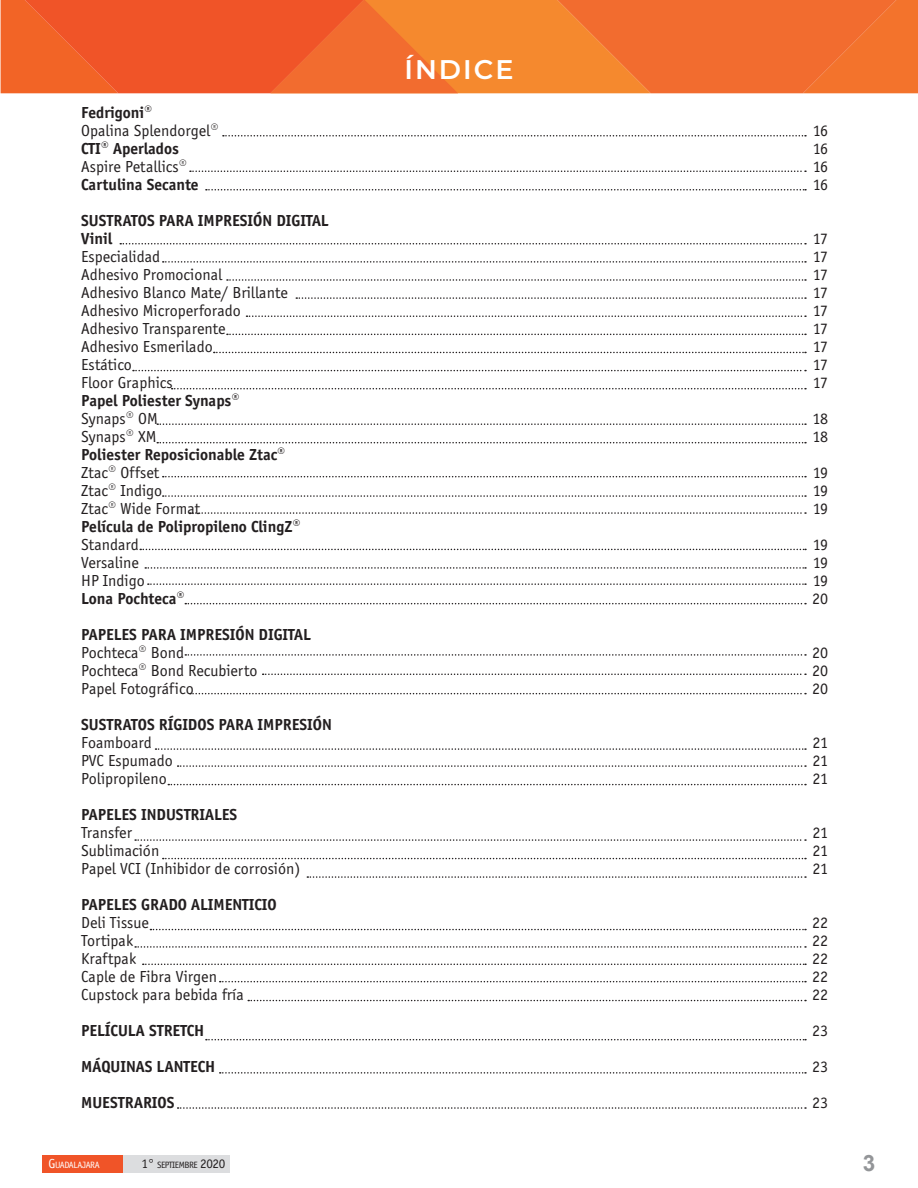
<style>
.page{position:relative;width:918px;height:1188px;background:#fff}
.page>*{position:absolute;margin:0;border:0;box-sizing:border-box;transform-origin:0 0}
.Texto_negritas{font:600 27px "Montserrat";letter-spacing:.075em;color:#fff}
.t1{font:700 22.5px "Arial";color:#939598}
.t2{font:16.5px "Officina Sans EF";color:#231f20}
.t3{font:700 16.5px "Officina Sans EF";color:#231f20}
.t4{font:9.45px "Officina Sans EF";letter-spacing:-.045em;color:#231f20}
.t5{font:9.45px "Officina Sans EF";letter-spacing:-.045em;color:#fff}
.s1{font-size:13.5px}
</style>
<div class="page">
<div style="left:43px;top:1155px;width:85px;height:17px;background:#f05428"></div>
<div style="left:124px;top:1155px;width:106px;height:17px;background:#dcdddf"></div>
<svg style="left:1px;top:0;width:917px;height:93px;background:#f26b2c"></svg>
<svg style="left:223px;top:135px;width:583px;height:2px"></svg>
<svg style="left:120px;top:243px;width:686px;height:1px"></svg>
<svg style="left:157px;top:442px;width:649px;height:1px"></svg>
<svg style="left:185px;top:654px;width:621px;height:2px"></svg>
<svg style="left:135px;top:839px;width:671px;height:2px"></svg>
<svg style="left:247px;top:315px;width:559px;height:2px"></svg>
<svg style="left:190px;top:512px;width:616px;height:2px"></svg>
<svg style="left:133px;top:370px;width:673px;height:1px"></svg>
<svg style="left:148px;top:583px;width:658px;height:2px"></svg>
<svg style="left:178px;top:765px;width:628px;height:2px"></svg>
<svg style="left:143px;top:964px;width:663px;height:1px"></svg>
<svg style="left:163px;top:261px;width:643px;height:2px"></svg>
<svg style="left:263px;top:674px;width:543px;height:1px"></svg>
<svg style="left:163px;top:858px;width:643px;height:1px"></svg>
<svg style="left:227px;top:334px;width:579px;height:1px"></svg>
<svg style="left:140px;top:549px;width:666px;height:1px"></svg>
<svg style="left:150px;top:929px;width:656px;height:1px"></svg>
<svg style="left:172px;top:388px;width:634px;height:1px"></svg>
<svg style="left:185px;top:603px;width:621px;height:1px"></svg>
<svg style="left:168px;top:784px;width:638px;height:1px"></svg>
<svg style="left:220px;top:981px;width:586px;height:1px"></svg>
<svg style="left:190px;top:171px;width:616px;height:1px"></svg>
<svg style="left:227px;top:279px;width:579px;height:2px"></svg>
<svg style="left:163px;top:476px;width:643px;height:1px"></svg>
<svg style="left:190px;top:693px;width:616px;height:1px"></svg>
<svg style="left:307px;top:876px;width:499px;height:2px"></svg>
<svg style="left:214px;top:352px;width:592px;height:1px"></svg>
<svg style="left:145px;top:567px;width:661px;height:2px"></svg>
<svg style="left:156px;top:748px;width:650px;height:2px"></svg>
<svg style="left:135px;top:946px;width:671px;height:2px"></svg>
<svg style="left:248px;top:1000px;width:558px;height:1px"></svg>
<svg style="left:206px;top:189px;width:600px;height:2px"></svg>
<svg style="left:296px;top:297px;width:510px;height:2px"></svg>
<svg style="left:163px;top:495px;width:643px;height:2px"></svg>
<svg style="left:206px;top:1039px;width:600px;height:1px"></svg>
<svg style="left:220px;top:1072px;width:586px;height:2px"></svg>
<svg style="left:178px;top:1107px;width:628px;height:2px"></svg>
<svg style="left:157px;top:423px;width:649px;height:2px"></svg>
<p class="t3" style="left:81px;top:103px;width:73px">Fedrigoni®</p>
<p class="t2" style="left:81px;top:121px;width:139px">Opalina Splendorgel®</p>
<p class="t3" style="left:81px;top:139px;width:99px">CTI® Aperlados</p>
<p class="t2" style="left:81px;top:157px;width:107px">Aspire Petallics®</p>
<p class="t3" style="left:81px;top:175px;width:119px">Cartulina Secante</p>
<p class="t3" style="left:81px;top:211px;width:249px">SUSTRATOS PARA IMPRESIÓN DIGITAL</p>
<p class="t3" style="left:81px;top:229px;width:33px">Vinil</p>
<p class="t2" style="left:81px;top:247px;width:81px">Especialidad</p>
<p class="t2" style="left:81px;top:265px;width:143px">Adhesivo Promocional</p>
<p class="t2" style="left:81px;top:283px;width:208px">Adhesivo Blanco Mate/ Brillante</p>
<p class="t2" style="left:81px;top:301px;width:161px">Adhesivo Microperforado</p>
<p class="t2" style="left:81px;top:319px;width:146px">Adhesivo Transparente</p>
<p class="t2" style="left:81px;top:337px;width:133px">Adhesivo Esmerilado</p>
<p class="t2" style="left:81px;top:355px;width:52px">Estático</p>
<p class="t2" style="left:81px;top:373px;width:93px">Floor Graphics</p>
<p class="t3" style="left:81px;top:391px;width:160px">Papel Poliester Synaps®</p>
<p class="t2" style="left:81px;top:409px;width:78px">Synaps® OM</p>
<p class="t2" style="left:81px;top:427px;width:77px">Synaps® XM</p>
<p class="t3" style="left:81px;top:445px;width:206px">Poliester Reposicionable Ztac®</p>
<p class="t2" style="left:81px;top:463px;width:79px">Ztac® Offset</p>
<p class="t2" style="left:81px;top:481px;width:83px">Ztac® Indigo</p>
<p class="t2" style="left:81px;top:499px;width:120px">Ztac® Wide Format</p>
<p class="t3" style="left:81px;top:517px;width:221px">Película de Polipropileno ClingZ®</p>
<p class="t2" style="left:81px;top:535px;width:59px">Standard</p>
<p class="t2" style="left:81px;top:553px;width:59px">Versaline</p>
<p class="t2" style="left:81px;top:571px;width:65px">HP Indigo</p>
<p class="t3" style="left:81px;top:589px;width:105px">Lona Pochteca®</p>
<p class="t3" style="left:81px;top:625px;width:231px">PAPELES PARA IMPRESIÓN DIGITAL</p>
<p class="t2" style="left:81px;top:643px;width:104px">Pochteca® Bond</p>
<p class="t2" style="left:81px;top:661px;width:178px">Pochteca® Bond Recubierto</p>
<p class="t2" style="left:81px;top:679px;width:114px">Papel Fotográfico</p>
<p class="t3" style="left:81px;top:715px;width:252px">SUSTRATOS RÍGIDOS PARA IMPRESIÓN</p>
<p class="t2" style="left:81px;top:733px;width:72px">Foamboard</p>
<p class="t2" style="left:81px;top:751px;width:93px">PVC Espumado</p>
<p class="t2" style="left:81px;top:769px;width:87px">Polipropileno</p>
<p class="t3" style="left:81px;top:805px;width:158px">PAPELES INDUSTRIALES</p>
<p class="t2" style="left:81px;top:823px;width:52px">Transfer</p>
<p class="t2" style="left:81px;top:841px;width:80px">Sublimación</p>
<p class="t2" style="left:81px;top:859px;width:221px">Papel VCI (Inhibidor de corrosión)</p>
<p class="t3" style="left:81px;top:895px;width:197px">PAPELES GRADO ALIMENTICIO</p>
<p class="t2" style="left:81px;top:913px;width:69px">Deli Tissue</p>
<p class="t2" style="left:81px;top:931px;width:53px">Tortipak</p>
<p class="t2" style="left:81px;top:949px;width:56px">Kraftpak</p>
<p class="t2" style="left:81px;top:967px;width:137px">Caple de Fibra Virgen</p>
<p class="t2" style="left:81px;top:985px;width:164px">Cupstock para bebida fría</p>
<p class="t3" style="left:81px;top:1021px;width:125px">PELÍCULA STRETCH</p>
<p class="t3" style="left:81px;top:1057px;width:136px">MÁQUINAS LANTECH</p>
<p class="t3" style="left:81px;top:1093px;width:95px">MUESTRARIOS</p>
<p class="Texto_negritas" style="left:404px;top:50px;width:111px">ÍNDICE</p>
<p class="t2" style="left:813px;top:121px;width:17px">16</p>
<p class="t2" style="left:813px;top:139px;width:17px">16</p>
<p class="t2" style="left:813px;top:157px;width:17px">16</p>
<p class="t2" style="left:813px;top:175px;width:17px">16</p>
<p class="t2" style="left:813px;top:229px;width:17px">17</p>
<p class="t2" style="left:813px;top:247px;width:17px">17</p>
<p class="t2" style="left:813px;top:265px;width:17px">17</p>
<p class="t2" style="left:813px;top:283px;width:17px">17</p>
<p class="t2" style="left:813px;top:301px;width:17px">17</p>
<p class="t2" style="left:813px;top:319px;width:17px">17</p>
<p class="t2" style="left:813px;top:337px;width:17px">17</p>
<p class="t2" style="left:813px;top:355px;width:17px">17</p>
<p class="t2" style="left:813px;top:373px;width:17px">17</p>
<p class="t2" style="left:813px;top:409px;width:17px">18</p>
<p class="t2" style="left:813px;top:427px;width:17px">18</p>
<p class="t2" style="left:813px;top:463px;width:17px">19</p>
<p class="t2" style="left:813px;top:481px;width:17px">19</p>
<p class="t2" style="left:813px;top:499px;width:17px">19</p>
<p class="t2" style="left:813px;top:535px;width:17px">19</p>
<p class="t2" style="left:813px;top:553px;width:17px">19</p>
<p class="t2" style="left:813px;top:571px;width:17px">19</p>
<p class="t2" style="left:812px;top:589px;width:18px">20</p>
<p class="t2" style="left:812px;top:643px;width:18px">20</p>
<p class="t2" style="left:812px;top:661px;width:18px">20</p>
<p class="t2" style="left:812px;top:679px;width:18px">20</p>
<p class="t2" style="left:813px;top:733px;width:17px">21</p>
<p class="t2" style="left:813px;top:751px;width:17px">21</p>
<p class="t2" style="left:813px;top:769px;width:17px">21</p>
<p class="t2" style="left:813px;top:823px;width:17px">21</p>
<p class="t2" style="left:813px;top:841px;width:17px">21</p>
<p class="t2" style="left:813px;top:859px;width:17px">21</p>
<p class="t2" style="left:812px;top:913px;width:18px">22</p>
<p class="t2" style="left:812px;top:931px;width:18px">22</p>
<p class="t2" style="left:812px;top:949px;width:18px">22</p>
<p class="t2" style="left:812px;top:967px;width:18px">22</p>
<p class="t2" style="left:812px;top:985px;width:18px">22</p>
<p class="t2" style="left:812px;top:1021px;width:18px">23</p>
<p class="t2" style="left:812px;top:1057px;width:18px">23</p>
<p class="t2" style="left:812px;top:1093px;width:18px">23</p>
<p class="t5" style="left:48px;top:1159px;width:53px"><span class="s1">G</span>UADALAJARA</p>
<p class="t4" style="left:142px;top:1159px;width:85px"><span class="s1">1°</span> SEPTIEMBRE <span class="s1">2020</span></p>
<h2 class="t1" style="left:863px;top:1148px;width:14px">3</h2>
</div>
